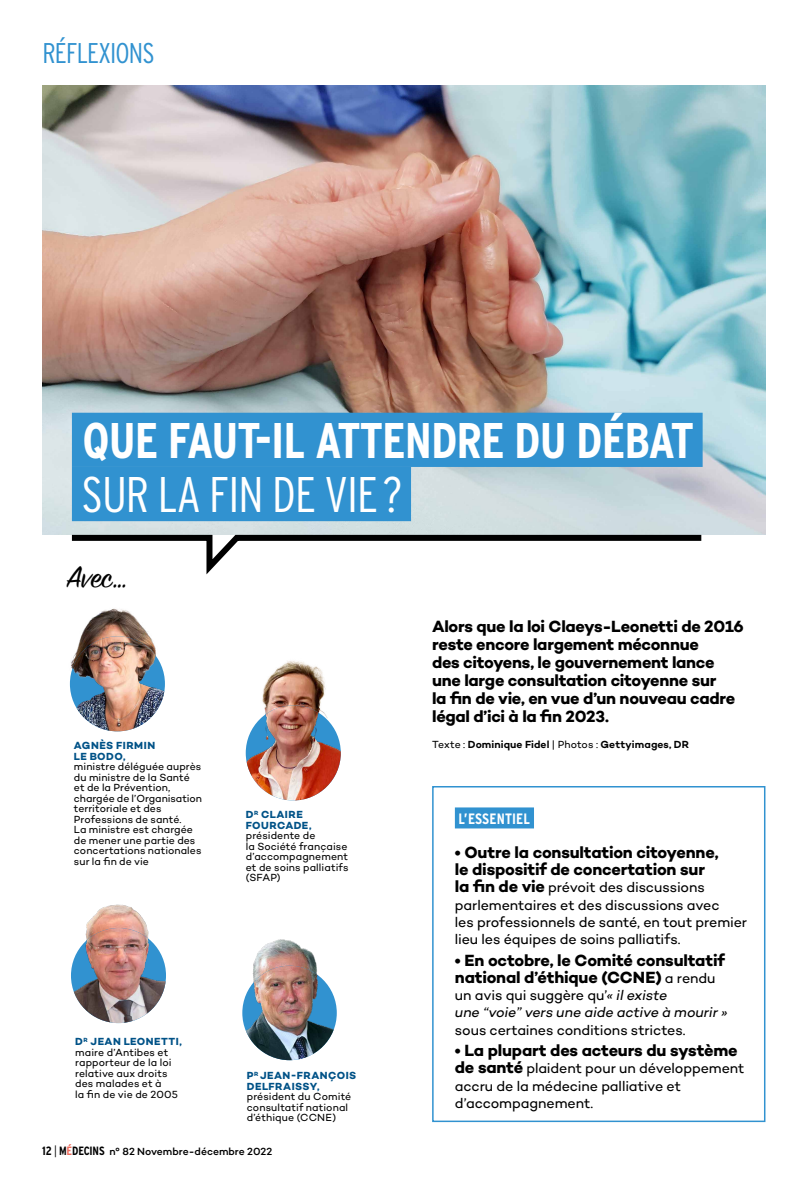
<style>
.page{position:relative;width:808px;height:1191px;background:#fff}
.page>*{position:absolute;margin:0;border:0;box-sizing:border-box;transform-origin:0 0}
.t1{font:700 condensed 49.95px "Interstate";letter-spacing:-.02em;color:#fff}
.t2{font:300 condensed 49.95px "Interstate";letter-spacing:-.02em;color:#fff}
.t3{font:33.3px "Sign Painter House Script";color:#000}
.t4{font:300 condensed 28.5px "Interstate";letter-spacing:-.03em;color:#3192d0}
.t5{font:700 16.5px/18px "Campton";letter-spacing:-.015em;color:#000}
.t6{font:700 condensed 15px "Interstate";letter-spacing:.01em;color:#fff}
.t7{font:14.25px/17.2px "Campton";letter-spacing:-.005em;color:#000}
.t8{font:italic 14.25px/17.2px "Campton";letter-spacing:-.01em;color:#000}
.t9{font:10.5px/10.5px "Campton";letter-spacing:.005em;color:#000}
.t10{font:700 10.5px/10.5px "Campton";letter-spacing:.04em;color:#005287}
.t11{font:600 10.5px "Campton";letter-spacing:.01em;color:#000}
.t12{font:500 10.5px "Campton";color:#000}
.s1{font-weight:700;color:#005287}
.s2{font-family:"Interstate";font-weight:700;font-stretch:condensed;font-size:12px}
.s3{font-family:"Interstate";font-weight:300;font-stretch:condensed;font-size:12px}
.s4{font-family:"Interstate";font-weight:700;font-stretch:condensed;font-size:12px;color:#ed6a5b}
.s5{font-weight:400}
.s6{font-weight:700;font-size:16.5px}
.s7{font-weight:400;font-size:14.25px}
.s8{font-style:normal}
</style>
<div class="page">
<img style="left:43px;top:85px;width:722px;height:450px">
<svg style="left:66px;top:532px;width:641px;height:43px"></svg>
<img style="left:70px;top:608px;width:95px;height:69px">
<img style="left:70px;top:636px;width:95px;height:95px;border-radius:48px">
<img style="left:248px;top:661px;width:90px;height:76px">
<img style="left:246px;top:705px;width:95px;height:95px;border-radius:48px">
<img style="left:252px;top:939px;width:65px;height:42px">
<img style="left:242px;top:965px;width:95px;height:95px;border-radius:47px">
<div style="left:72px;top:413px;width:631px;height:54px;background:#3192d0"></div>
<div style="left:72px;top:467px;width:339px;height:54px;background:#3192d0"></div>
<div style="left:455px;top:807px;width:79px;height:21px;background:#3192d0"></div>
<div style="left:432px;top:786px;width:333px;height:336px;border:2px solid #3192d0"></div>
<img style="left:73px;top:904px;width:91px;height:56px">
<img style="left:71px;top:928px;width:95px;height:95px;border-radius:48px">
<h3 class="t4" style="left:43px;top:37px;width:114px">RÉFLEXIONS</h3>
<h1 class="t1" style="left:82px;top:412px;width:613px">QUE FAUT-IL ATTENDRE DU DÉBAT</h1>
<h1 class="t2" style="left:81px;top:466px;width:323px">SUR LA FIN DE VIE?</h1>
<h2 class="t3" style="left:66px;top:557px;width:63px">Avec…</h2>
<p class="t10" style="left:74px;top:740px;width:83px">AGNÈS FIRMIN<br>LE BODO,</p>
<p class="t9" style="left:74px;top:761px;width:129px">ministre déléguée auprès du ministre de la Santé et de la Prévention, chargée de l’Organisation territoriale et des<br>Professions de santé.<br>La ministre est chargée de mener une partie des concertations nationales sur la fin de vie</p>
<p class="t10" style="left:246px;top:809px;width:67px">D<sup>R</sup> CLAIRE<br>FOURCADE,</p>
<p class="t9" style="left:246px;top:830px;width:104px">présidente de<br>la Société française d’accompagnement et de soins palliatifs (SFAP)</p>
<p class="t9" style="left:75px;top:1036px;width:108px"><span class="s1">D</span><sup>R</sup> <span class="s1">JEAN LEONETTI, </span>maire d’Antibes et rapporteur de la loi relative aux droits des malades et à<br>la fin de vie de 2005</p>
<p class="t10" style="left:247px;top:1070px;width:111px">P<sup>R</sup> JEAN-FRANÇOIS<br>DELFRAISSY,</p>
<p class="t9" style="left:247px;top:1091px;width:106px">président du Comité consultatif national d’éthique (CCNE)</p>
<p class="t12" style="left:42px;top:1145px;width:232px"><span class="s2">12</span> <span class="s3">|</span> <span class="s2">M</span><span class="s4">É</span><span class="s2">DECINS</span> n° 82 Novembre-décembre 2022</p>
<h3 class="t5" style="left:432px;top:617px;width:313px">Alors que la loi Claeys-Leonetti de 2016 reste encore largement méconnue<br>des citoyens, le gouvernement lance une large consultation citoyenne sur<br>la fin de vie, en vue d’un nouveau cadre légal d’ici à la fin 2023.</h3>
<p class="t11" style="left:432px;top:737px;width:259px"><span class="s5">Texte :</span> Dominique Fidel <span class="s5">| Photos :</span> Gettyimages, DR</p>
<h3 class="t6" style="left:458px;top:810px;width:73px">L’ESSENTIEL</h3>
<h3 class="t5" style="left:455px;top:843px;width:265px;line-height:17.2px">• Outre la consultation citoyenne, le dispositif de concertation sur</h3>
<h3 class="t7" style="left:455px;top:878px;width:294px"><span class="s6">la fin de vie</span> prévoit des discussions parlementaires et des discussions avec<br>les professionnels de santé, en tout premier lieu les équipes de soins palliatifs.</h3>
<h3 class="t5" style="left:455px;top:951px;width:271px;line-height:17.2px">• En octobre, le Comité consultatif national d’éthique (CCNE) <span class="s7">a rendu</span></h3>
<h3 class="t8" style="left:455px;top:986px;width:274px"><span class="s8">un avis qui suggère qu’</span>« il existe<br>une “voie” vers une aide active à mourir »</h3>
<h3 class="t7" style="left:455px;top:1020px;width:232px">sous certaines conditions strictes.</h3>
<h3 class="t5" style="left:455px;top:1041px;width:284px">• La plupart des acteurs du système</h3>
<h3 class="t7" style="left:455px;top:1059px;width:291px"><span class="s6">de santé</span> plaident pour un développement accru de la médecine palliative et d’accompagnement.</h3>
</div>
